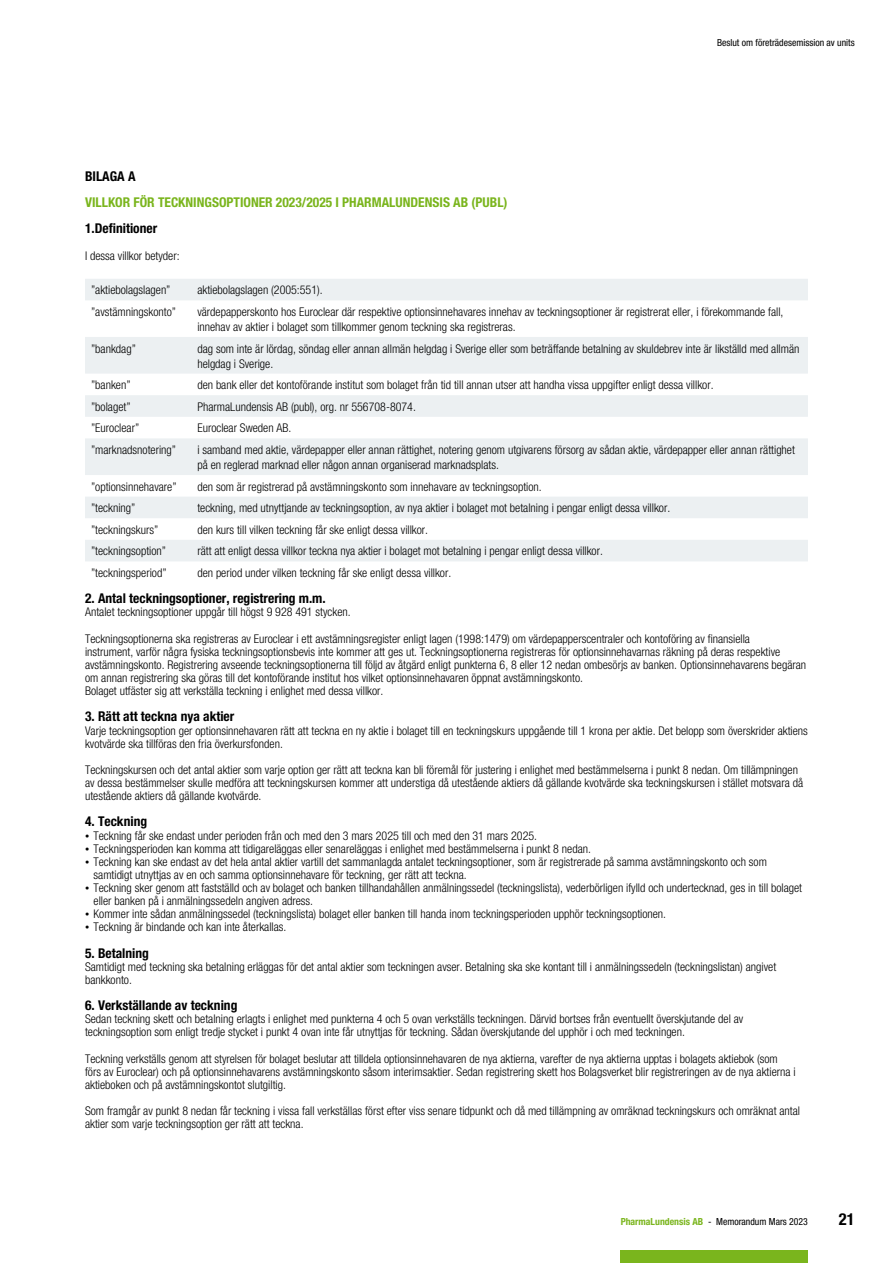
<style>
.page{position:relative;width:893px;height:1263px;background:#fff}
.page>*{position:absolute;margin:0;border:0;box-sizing:border-box;transform-origin:0 0}
.t1{font:700 condensed 16.5px "Helvetica Neue";color:#000}
.t2{font:700 condensed 13.5px "Helvetica Neue";color:#000}
.t3{font:700 condensed 13.5px "Helvetica Neue";color:#7ab51d}
.t4{font:300 condensed 12px/13.2px "Helvetica Neue";color:#000}
.t5{font:condensed 9.75px "Helvetica Neue";color:#000}
.s1{font-family:"Times New Roman";font-weight:400;font-stretch:normal}
.s2{font-weight:700;color:#7ab51d}
</style>
<div class="page">
<div style="left:621px;top:1250px;width:187px;height:13px;background:#7ab51d"></div>
<svg style="left:85px;top:279px;width:723px;height:282px;fill:#ecf0f2"></svg>
<p class="t5" style="left:717px;top:37px;width:139px">Beslut om företrädesemission av units</p>
<p class="t2" style="left:85px;top:168px;width:52px">BILAGA A</p>
<p class="t3" style="left:85px;top:194px;width:424px">VILLKOR FÖR TECKNINGSOPTIONER 2023/2025 I PHARMALUNDENSIS AB (PUBL)</p>
<p class="t2" style="left:85px;top:220px;width:74px">1.Definitioner</p>
<p class="t4" style="left:85px;top:249px;width:96px">I dessa villkor betyder:</p>
<p class="t4" style="left:91px;top:283px;width:81px">”aktiebolagslagen”</p>
<p class="t4" style="left:197px;top:283px;width:127px">aktiebolagslagen (2005:551).</p>
<p class="t4" style="left:91px;top:305px;width:87px">”avstämningskonto”</p>
<p class="t4" style="left:197px;top:304px;width:588px;line-height:15px">värdepapperskonto hos Euroclear där respektive optionsinnehavares innehav av teckningsoptioner är registrerat eller, i förekommande fall, innehav av aktier i bolaget som tillkommer genom teckning ska registreras.</p>
<p class="t4" style="left:91px;top:342px;width:46px">”bankdag”</p>
<p class="t4" style="left:197px;top:341px;width:604px;line-height:15px">dag som inte är lördag, söndag eller annan allmän helgdag i Sverige eller som beträffande betalning av skuldebrev inte är likställd med allmän helgdag i Sverige.</p>
<p class="t4" style="left:91px;top:378px;width:41px">”banken”</p>
<p class="t4" style="left:197px;top:378px;width:518px">den bank eller det kontoförande institut som bolaget från tid till annan utser att handha vissa uppgifter enligt dessa villkor.</p>
<p class="t4" style="left:91px;top:400px;width:41px">”bolaget”</p>
<p class="t4" style="left:197px;top:400px;width:220px">PharmaLundensis AB (publ), org. nr 556708-8074.</p>
<p class="t4" style="left:91px;top:421px;width:50px">”Euroclear”</p>
<p class="t4" style="left:197px;top:421px;width:96px">Euroclear Sweden AB.</p>
<p class="t4" style="left:91px;top:443px;width:87px">”marknadsnotering”</p>
<p class="t4" style="left:197px;top:442px;width:599px;line-height:15px">i samband med aktie, värdepapper eller annan rättighet, notering genom utgivarens försorg av sådan aktie, värdepapper eller annan rättighet på en reglerad marknad eller någon annan organiserad marknadsplats.</p>
<p class="t4" style="left:91px;top:480px;width:87px">”optionsinnehavare”</p>
<p class="t4" style="left:197px;top:480px;width:346px">den som är registrerad på avstämningskonto som innehavare av teckningsoption.</p>
<p class="t4" style="left:91px;top:501px;width:46px">”teckning”</p>
<p class="t4" style="left:197px;top:501px;width:474px">teckning, med utnyttjande av teckningsoption, av nya aktier i bolaget mot betalning i pengar enligt dessa villkor.</p>
<p class="t4" style="left:91px;top:523px;width:69px">”teckningskurs”</p>
<p class="t4" style="left:197px;top:523px;width:232px">den kurs till vilken teckning får ske enligt dessa villkor.</p>
<p class="t4" style="left:91px;top:544px;width:77px">”teckningsoption”</p>
<p class="t4" style="left:197px;top:544px;width:407px">rätt att enligt dessa villkor teckna nya aktier i bolaget mot betalning i pengar enligt dessa villkor.</p>
<p class="t4" style="left:91px;top:566px;width:77px">”teckningsperiod”</p>
<p class="t4" style="left:197px;top:566px;width:255px">den period under vilken teckning får ske enligt dessa villkor.</p>
<p class="t2" style="left:85px;top:590px;width:242px">2. Antal teckningsoptioner, registrering m.m.</p>
<p class="t4" style="left:85px;top:599px;width:666px;line-height:26.2px">Antalet teckningsoptioner uppgår till högst 9 928 491 stycken.<br>Teckningsoptionerna ska registreras av Euroclear i ett avstämningsregister enligt lagen (1998:1479) om värdepapperscentraler och kontoföring av finansiella</p>
<p class="t4" style="left:85px;top:645px;width:723px">instrument, varför några fysiska teckningsoptionsbevis inte kommer att ges ut. Teckningsoptionerna registreras för optionsinnehavarnas räkning på deras respektive avstämningskonto. Registrering avseende teckningsoptionerna till följd av åtgärd enligt punkterna 6, 8 eller 12 nedan ombesörjs av banken. Optionsinnehavarens begäran om annan registrering ska göras till det kontoförande institut hos vilket optionsinnehavaren öppnat avstämningskonto.<br>Bolaget utfäster sig att verkställa teckning i enlighet med dessa villkor.</p>
<p class="t2" style="left:85px;top:708px;width:151px">3. Rätt att teckna nya aktier</p>
<p class="t4" style="left:85px;top:724px;width:724px">Varje teckningsoption ger optionsinnehavaren rätt att teckna en ny aktie i bolaget till en teckningskurs uppgående till 1 krona per aktie. Det belopp som överskrider aktiens kvotvärde ska tillföras den fria överkursfonden.</p>
<p class="t4" style="left:85px;top:763px;width:720px">Teckningskursen och det antal aktier som varje option ger rätt att teckna kan bli föremål för justering i enlighet med bestämmelserna i punkt 8 nedan. Om tillämpningen av dessa bestämmelser skulle medföra att teckningskursen kommer att understiga då utestående aktiers då gällande kvotvärde ska teckningskursen i stället motsvara då utestående aktiers då gällande kvotvärde.</p>
<p class="t2" style="left:85px;top:813px;width:64px">4. Teckning</p>
<p class="t4" style="left:85px;top:829px;width:454px"><span class="s1">•</span> Teckning får ske endast under perioden från och med den 3 mars 2025 till och med den 31 mars 2025.</p>
<p class="t4" style="left:85px;top:842px;width:507px"><span class="s1">•</span> Teckningsperioden kan komma att tidigareläggas eller senareläggas i enlighet med bestämmelserna i punkt 8 nedan.</p>
<p class="t4" style="left:94px;top:855px;width:675px;text-indent:-9px"><span class="s1">•</span> Teckning kan ske endast av det hela antal aktier vartill det sammanlagda antalet teckningsoptioner, som är registrerade på samma avstämningskonto och som samtidigt utnyttjas av en och samma optionsinnehavare för teckning, ger rätt att teckna.</p>
<p class="t4" style="left:94px;top:881px;width:710px;text-indent:-9px"><span class="s1">•</span> Teckning sker genom att fastställd och av bolaget och banken tillhandahållen anmälningssedel (teckningslista), vederbörligen ifylld och undertecknad, ges in till bolaget eller banken på i anmälningssedeln angiven adress.</p>
<p class="t4" style="left:85px;top:907px;width:583px"><span class="s1">•</span> Kommer inte sådan anmälningssedel (teckningslista) bolaget eller banken till handa inom teckningsperioden upphör teckningsoptionen.</p>
<p class="t4" style="left:85px;top:920px;width:203px"><span class="s1">•</span> Teckning är bindande och kan inte återkallas.</p>
<p class="t2" style="left:85px;top:945px;width:65px">5. Betalning</p>
<p class="t4" style="left:85px;top:960px;width:693px">Samtidigt med teckning ska betalning erläggas för det antal aktier som teckningen avser. Betalning ska ske kontant till i anmälningssedeln (teckningslistan) angivet bankkonto.</p>
<p class="t2" style="left:85px;top:997px;width:154px">6. Verkställande av teckning</p>
<p class="t4" style="left:85px;top:1012px;width:660px">Sedan teckning skett och betalning erlagts i enlighet med punkterna 4 och 5 ovan verkställs teckningen. Därvid bortses från eventuellt överskjutande del av teckningsoption som enligt tredje stycket i punkt 4 ovan inte får utnyttjas för teckning. Sådan överskjutande del upphör i och med teckningen.</p>
<p class="t4" style="left:85px;top:1052px;width:712px">Teckning verkställs genom att styrelsen för bolaget beslutar att tilldela optionsinnehavaren de nya aktierna, varefter de nya aktierna upptas i bolagets aktiebok (som förs av Euroclear) och på optionsinnehavarens avstämningskonto såsom interimsaktier. Sedan registrering skett hos Bolagsverket blir registreringen av de nya aktierna i aktieboken och på avstämningskontot slutgiltig.</p>
<p class="t4" style="left:85px;top:1104px;width:717px">Som framgår av punkt 8 nedan får teckning i vissa fall verkställas först efter viss senare tidpunkt och då med tillämpning av omräknad teckningskurs och omräknat antal aktier som varje teckningsoption ger rätt att teckna.</p>
<p class="t5" style="left:621px;top:1215px;width:189px"><span class="s2">PharmaLundensis AB</span> - Memorandum Mars 2023</p>
<h1 class="t1" style="left:839px;top:1209px;width:17px">21</h1>
</div>
